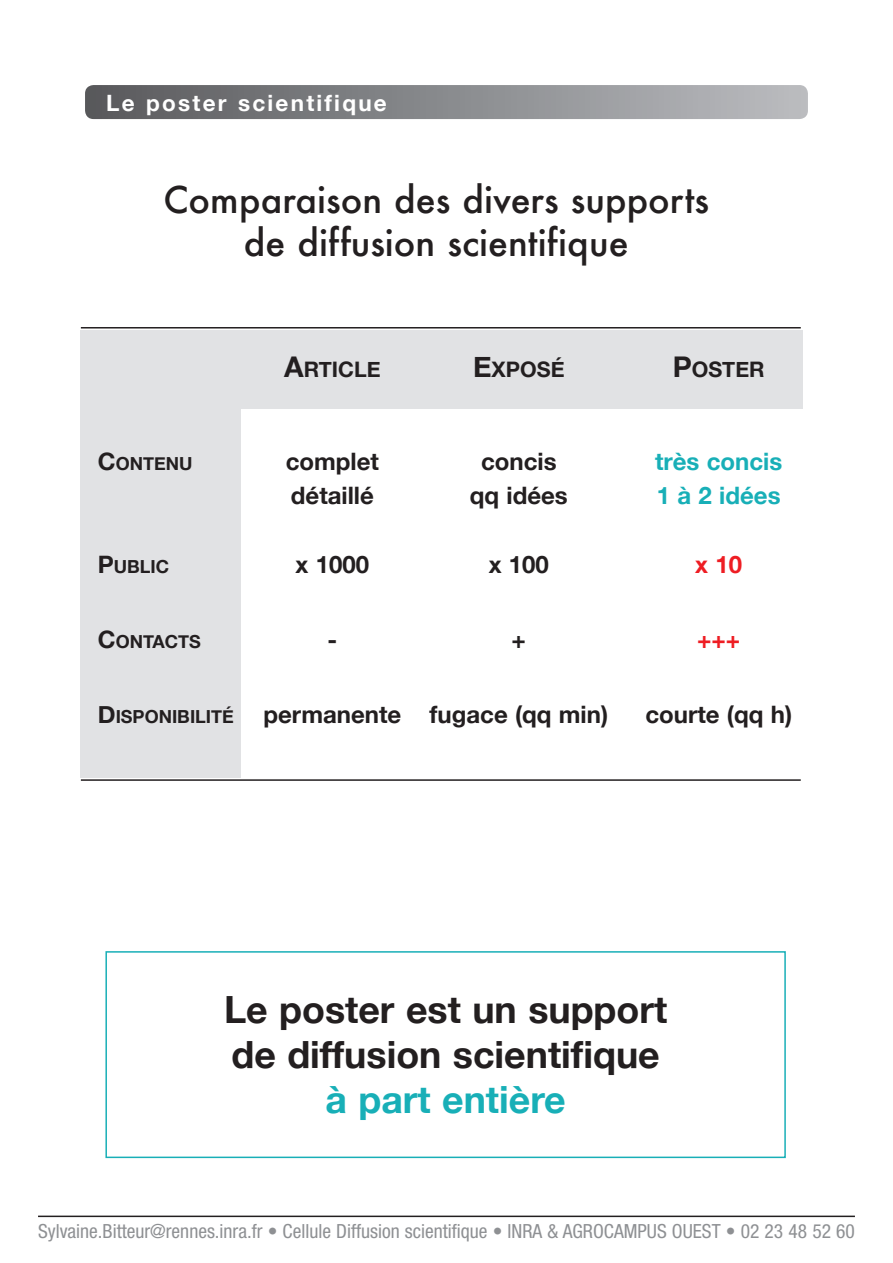
<style>
.page{position:relative;width:893px;height:1263px;background:#fff}
.page>*{position:absolute;margin:0;border:0;box-sizing:border-box;transform-origin:0 0}
.t1{font:700 37.5px/45px "Helvetica Neue";color:#231f20}
.t2{font:700 37.5px "Helvetica Neue";color:#18afb7}
.t3{font:500 36px/43.2px "Futura";color:#231f20;text-align:center}
.t4{font:700 24px "Helvetica Neue";color:#231f20}
.t5{font:700 24px "Helvetica Neue";color:#18afb7}
.t6{font:700 24px "Helvetica Neue";color:#ee1d23}
.t7{font:700 22.5px "Helvetica Neue";letter-spacing:.1em;color:#fff}
.t8{font:700 21.3px "Helvetica Neue";color:#231f20}
.t9{font:condensed 19.5px "Helvetica Neue";color:#8e9093}
.t10{font:700 18px "Helvetica Neue";color:#231f20}
.s1{font-size:28.5px}
.s2{font-size:24px}
.s3{font-style:inherit}
.s4{font-size:18px}
</style>
<div class="page">
<div style="left:85px;top:85px;width:723px;height:34px;background:linear-gradient(to right,#58595c,#bbbcc0);border-radius:9px"></div>
<hr style="left:38px;top:1215px;width:817px;height:2px;background:#231f20">
<div style="left:81px;top:330px;width:722px;height:78px;background:#e1e2e4"></div>
<div style="left:81px;top:332px;width:160px;height:446px;background:#e1e2e4"></div>
<div style="left:105px;top:951px;width:681px;height:207px;border:2px solid #18afb7"></div>
<hr style="left:81px;top:327px;width:720px;height:1px;background:#231f20">
<hr style="left:81px;top:779px;width:720px;height:2px;background:#231f20">
<p class="t7" style="left:106px;top:82px;width:282px">Le poster scientifique</p>
<h2 class="t3" style="left:163px;top:177px;width:547px">Comparaison des divers supports de diffusion scientifique</h2>
<p class="t8" style="left:284px;top:350px;width:153px"><span class="s1">A</span>RTICLE <span class="s1">E</span></p>
<p class="t8" style="left:492px;top:350px;width:138px">XPOSÉ <span class="s1">P</span></p>
<p class="t8" style="left:692px;top:350px;width:74px">OSTER</p>
<p class="t10" style="left:98px;top:447px;width:96px"><span class="s2">C</span>ONTENU</p>
<p class="t4" style="left:286px;top:439px;width:95px">complet</p>
<p class="t4" style="left:481px;top:439px;width:77px">concis</p>
<p class="t5" style="left:655px;top:439px;width:129px">très concis</p>
<p class="t4" style="left:291px;top:474px;width:85px">détaillé</p>
<p class="t4" style="left:470px;top:474px;width:99px">qq idées</p>
<p class="t5" style="left:657px;top:474px;width:125px">1 à 2 idées</p>
<p class="t10" style="left:98px;top:550px;width:73px"><span class="s2">P</span>UBLIC</p>
<p class="t4" style="left:296px;top:543px;width:75px">x 1000</p>
<p class="t4" style="left:489px;top:543px;width:62px">x 100</p>
<p class="t6" style="left:695px;top:543px;width:48px">x 10</p>
<p class="t10" style="left:98px;top:625px;width:104px"><span class="s2">C</span>ONTACTS</p>
<p class="t4" style="left:328px;top:618px;width:11px">-</p>
<p class="t4" style="left:512px;top:618px;width:16px">+</p>
<p class="t6" style="left:697px;top:618px;width:45px">+++</p>
<p class="t4" style="left:98px;top:693px;width:512px"><span class="s3">D</span><span class="s4">ISPONIBILITÉ</span> permanente fugace (qq min)</p>
<p class="t4" style="left:645px;top:693px;width:148px">courte (qq h)</p>
<h1 class="t1" style="left:224px;top:985px;width:445px">Le poster est un support de diffusion scientifique</h1>
<h1 class="t2" style="left:325px;top:1066px;width:242px">à part entière</h1>
<p class="t9" style="left:38px;top:1220px;width:818px">Sylvaine.Bitteur@rennes.inra.fr • Cellule Diffusion scientifique • INRA &amp; AGROCAMPUS OUEST • 02 23 48 52 60</p>
</div>
